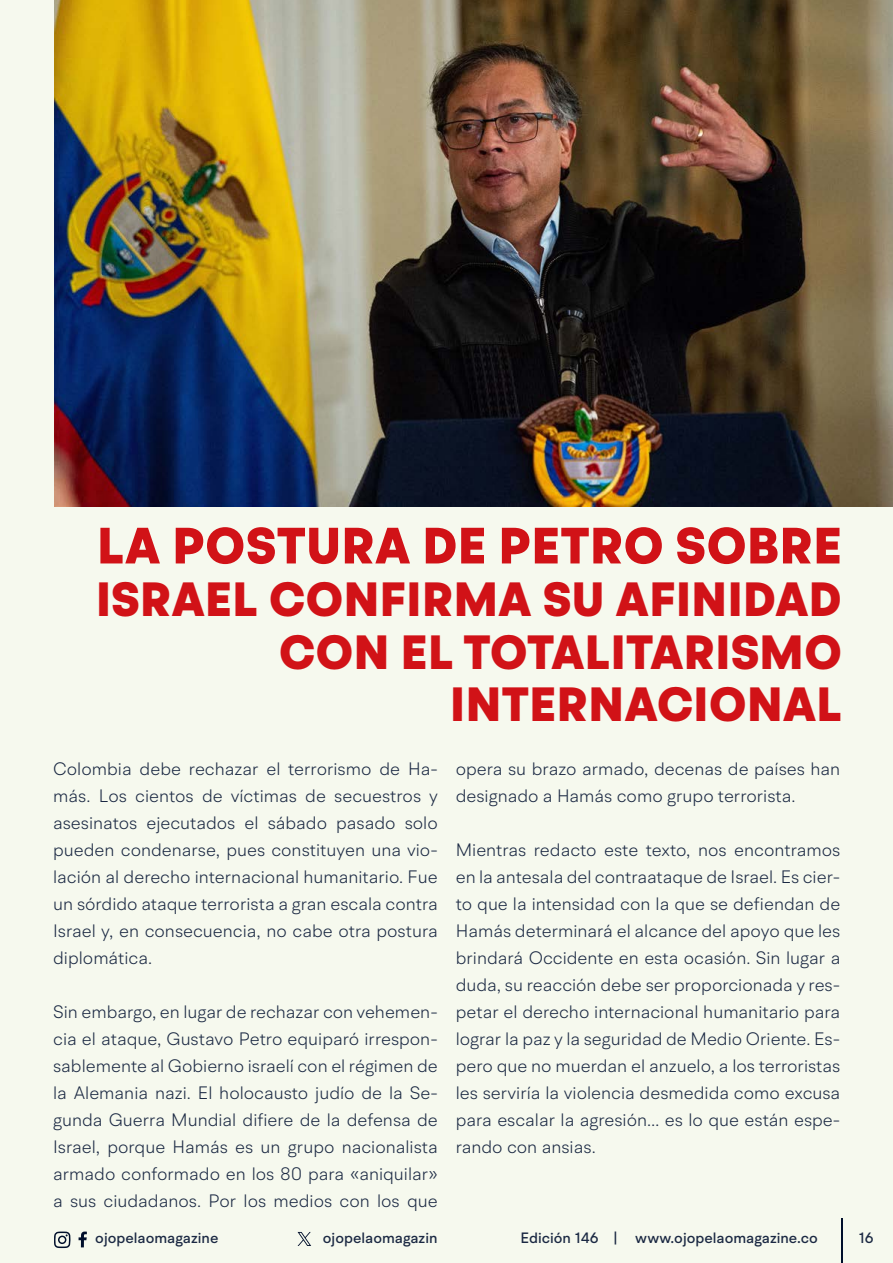
<style>
.page{position:relative;width:893px;height:1263px;background:#f6f9ee}
.page>*{position:absolute;margin:0;border:0;box-sizing:border-box;transform-origin:0 0}
.t1{font:900 51px "BR Hendrix";letter-spacing:.01em;color:#d11217}
.t2{font:900 48px/52.5px "BR Hendrix";letter-spacing:.01em;color:#d11217;text-align:right}
.t3{font:300 18px/27px "BR Hendrix";color:#1b2943;text-align:justify}
.t4{font:500 15px "BR Hendrix";color:#1b2943}
</style>
<div class="page">
<svg style="left:79px;top:1231px;width:8px;height:16px"></svg>
<svg style="left:54px;top:1231px;width:17px;height:17px"></svg>
<hr style="left:841px;top:1219px;width:1px;height:44px;background:#000f2b">
<svg style="left:298px;top:1232px;width:13px;height:14px"></svg>
<img style="left:54px;top:0;width:839px;height:506px">
<h1 class="t1" style="left:97px;top:514px;width:746px">LA POSTURA DE PETRO SOBRE</h1>
<h2 class="t2" style="left:96px;top:574px;width:747px">ISRAEL CONFIRMA SU AFINIDAD<br>CON EL TOTALITARISMO<br>INTERNACIONAL</h2>
<p class="t3" style="left:53px;top:755px;width:386px">Colombia debe rechazar el terrorismo de Ha&shy;más. Los cientos de víctimas de secuestros y asesinatos ejecutados el sábado pasado solo pueden condenarse, pues constituyen una vio&shy;lación al derecho internacional humanitario. Fue un sórdido ataque terrorista a gran escala contra Israel y, en consecuencia, no cabe otra postura diplomática.</p>
<p class="t3" style="left:53px;top:998px;width:386px">Sin embargo, en lugar de rechazar con vehemen&shy;cia el ataque, Gustavo Petro equiparó irrespon&shy;sablemente al Gobierno israelí con el régimen de la Alemania nazi. El holocausto judío de la Se&shy;gunda Guerra Mundial difiere de la defensa de Israel, porque Hamás es un grupo nacionalista armado conformado en los 80 para «aniquilar» a sus ciudadanos. Por los medios con los que</p>
<p class="t3" style="left:456px;top:755px;width:386px">opera su brazo armado, decenas de países han designado a Hamás como grupo terrorista.</p>
<p class="t3" style="left:456px;top:836px;width:386px">Mientras redacto este texto, nos encontramos en la antesala del contraataque de Israel. Es cier&shy;to que la intensidad con la que se defiendan de Hamás determinará el alcance del apoyo que les brindará Occidente en esta ocasión. Sin lugar a duda, su reacción debe ser proporcionada y res&shy;petar el derecho internacional humanitario para lograr la paz y la seguridad de Medio Oriente. Es&shy;pero que no muerdan el anzuelo, a los terroristas les serviría la violencia desmedida como excusa para escalar la agresión… es lo que están espe&shy;rando con ansias.</p>
<p class="t4" style="left:95px;top:1229px;width:125px">ojopelaomagazine</p>
<p class="t4" style="left:323px;top:1229px;width:116px">ojopelaomagazin</p>
<p class="t4" style="left:521px;top:1229px;width:299px">Edición 146 | www.ojopelaomagazine.co</p>
<p class="t4" style="left:858px;top:1229px;width:17px">16</p>
</div>
